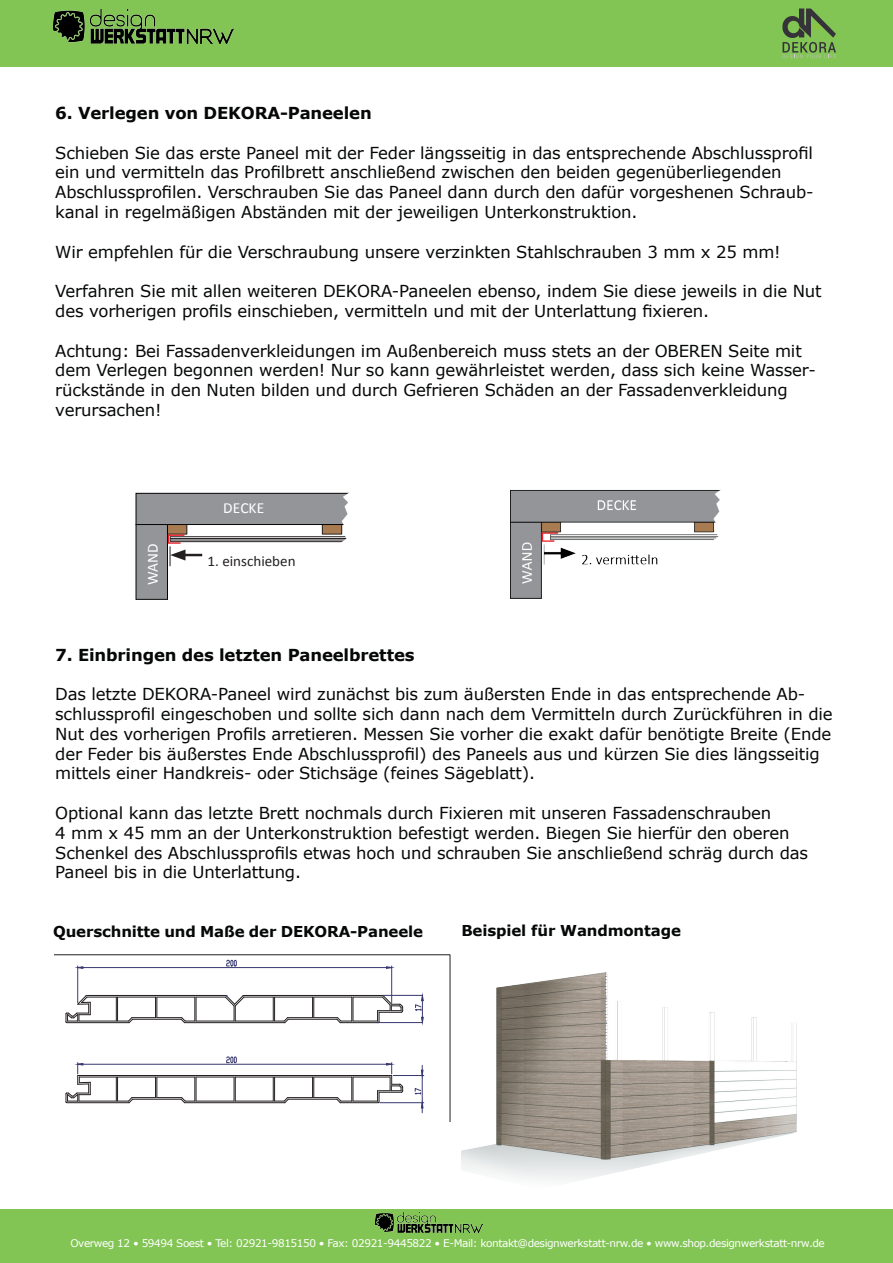
<style>
.page{position:relative;width:893px;height:1263px;background:#fff}
.page>*{position:absolute;margin:0;border:0;box-sizing:border-box;transform-origin:0 0}
.t1{font:16.5px/19.8px "Verdana";letter-spacing:-.01em;color:#050806}
.t2{font:700 16.5px "Verdana";letter-spacing:-.01em;color:#050806}
.t3{font:15.45px "Calibri";color:#fff}
.t4{font:700 15px "Verdana";letter-spacing:-.01em;color:#050806}
.t5{font:15px "Calibri";color:#231f20}
.t6{font:10.5px "Verdana";letter-spacing:-.04em;color:#fff}
</style>
<div class="page">
<div style="left:0;top:0;width:893px;height:67px;background:#83c555"></div>
<div style="left:0;top:1210px;width:893px;height:53px;background:#83c555"></div>
<img style="left:376px;top:1213px;width:107px;height:19px">
<svg style="left:782px;top:9px;width:54px;height:49px"></svg>
<img style="left:461px;top:972px;width:336px;height:209px">
<svg style="left:54px;top:955px;width:396px;height:166px"></svg>
<img style="left:53px;top:9px;width:181px;height:34px">
<div style="left:167px;top:524px;width:20px;height:10px;background:#a97b50"></div>
<div style="left:322px;top:524px;width:20px;height:10px;background:#a97b50"></div>
<div style="left:136px;top:524px;width:31px;height:75px;background:#939598"></div>
<div style="left:136px;top:524px;width:32px;height:76px;border:1px solid #050504"></div>
<div style="left:136px;top:493px;width:214px;height:31px;background:#939598"></div>
<div style="left:136px;top:493px;width:214px;height:32px;border:1px solid #050504"></div>
<div style="left:170px;top:536px;width:180px;height:6px;background:#ccc"></div>
<hr style="left:170px;top:538px;width:180px;height:2px;background:#fff">
<hr style="left:181px;top:554px;width:21px;height:2px;background:#231f20">
<hr style="left:170px;top:538px;width:176px;height:1px;background:#231f20">
<hr style="left:170px;top:540px;width:176px;height:1px;background:#231f20">
<hr style="left:170px;top:536px;width:176px;height:1px;background:#231f20">
<hr style="left:170px;top:541px;width:176px;height:1px;background:#231f20">
<svg style="left:167px;top:534px;width:19px;height:32px"></svg>
<svg style="left:339px;top:492px;width:11px;height:51px"></svg>
<img style="left:510px;top:489px;width:211px;height:110px">
<p class="t2" style="left:55px;top:101px;width:318px">6. Verlegen von DEKORA-Paneelen</p>
<p class="t1" style="left:55px;top:143px;width:760px">Schieben Sie das erste Paneel mit der Feder längsseitig in das entsprechende Abschlussprofil ein und vermitteln das Profilbrett anschließend zwischen den beiden gegenüberliegenden Abschlussprofilen. Verschrauben Sie das Paneel dann durch den dafür vorgeshenen Schraub&shy;kanal in regelmäßigen Abständen mit der jeweiligen Unterkonstruktion.</p>
<p class="t1" style="left:55px;top:242px;width:727px">Wir empfehlen für die Verschraubung unsere verzinkten Stahlschrauben 3 mm x 25 mm!</p>
<p class="t1" style="left:55px;top:281px;width:768px">Verfahren Sie mit allen weiteren DEKORA-Paneelen ebenso, indem Sie diese jeweils in die Nut des vorherigen profils einschieben, vermitteln und mit der Unterlattung fixieren.</p>
<p class="t1" style="left:55px;top:341px;width:762px">Achtung: Bei Fassadenverkleidungen im Außenbereich muss stets an der OBEREN Seite mit dem Verlegen begonnen werden! Nur so kann gewährleistet werden, dass sich keine Wasser&shy;rückstände in den Nuten bilden und durch Gefrieren Schäden an der Fassadenverkleidung verursachen!</p>
<p class="t3" style="left:223px;top:498px;width:43px">DECKE</p>
<p class="t3" style="left:143px;top:585px;width:43px;rotate:-90deg">WAND</p>
<p class="t5" style="left:208px;top:552px;width:90px">1. einschieben</p>
<p class="t2" style="left:55px;top:643px;width:361px">7. Einbringen des letzten Paneelbrettes</p>
<p class="t1" style="left:55px;top:684px;width:779px">Das letzte DEKORA-Paneel wird zunächst bis zum äußersten Ende in das entsprechende Ab&shy;schlussprofil eingeschoben und sollte sich dann nach dem Vermitteln durch Zurückführen in die Nut des vorherigen Profils arretieren. Messen Sie vorher die exakt dafür benötigte Breite (Ende der Feder bis äußerstes Ende Abschlussprofil) des Paneels aus und kürzen Sie dies längsseitig mittels einer Handkreis- oder Stichsäge (feines Sägeblatt).</p>
<p class="t1" style="left:55px;top:803px;width:754px">Optional kann das letzte Brett nochmals durch Fixieren mit unseren Fassadenschrauben<br>4 mm x 45 mm an der Unterkonstruktion befestigt werden. Biegen Sie hierfür den oberen Schenkel des Abschlussprofils etwas hoch und schrauben Sie anschließend schräg durch das Paneel bis in die Unterlattung.</p>
<p class="t4" style="left:53px;top:920px;width:371px">Querschnitte und Maße der DEKORA-Paneele</p>
<p class="t4" style="left:461px;top:920px;width:221px">Beispiel für Wandmontage</p>
<p class="t6" style="left:70px;top:1236px;width:756px">Overweg 12 • 59494 Soest • Tel: 02921-9815150 • Fax: 02921-9445822 • E-Mail: kontakt@designwerkstatt-nrw.de • www.shop.designwerkstatt-nrw.de</p>
</div>
